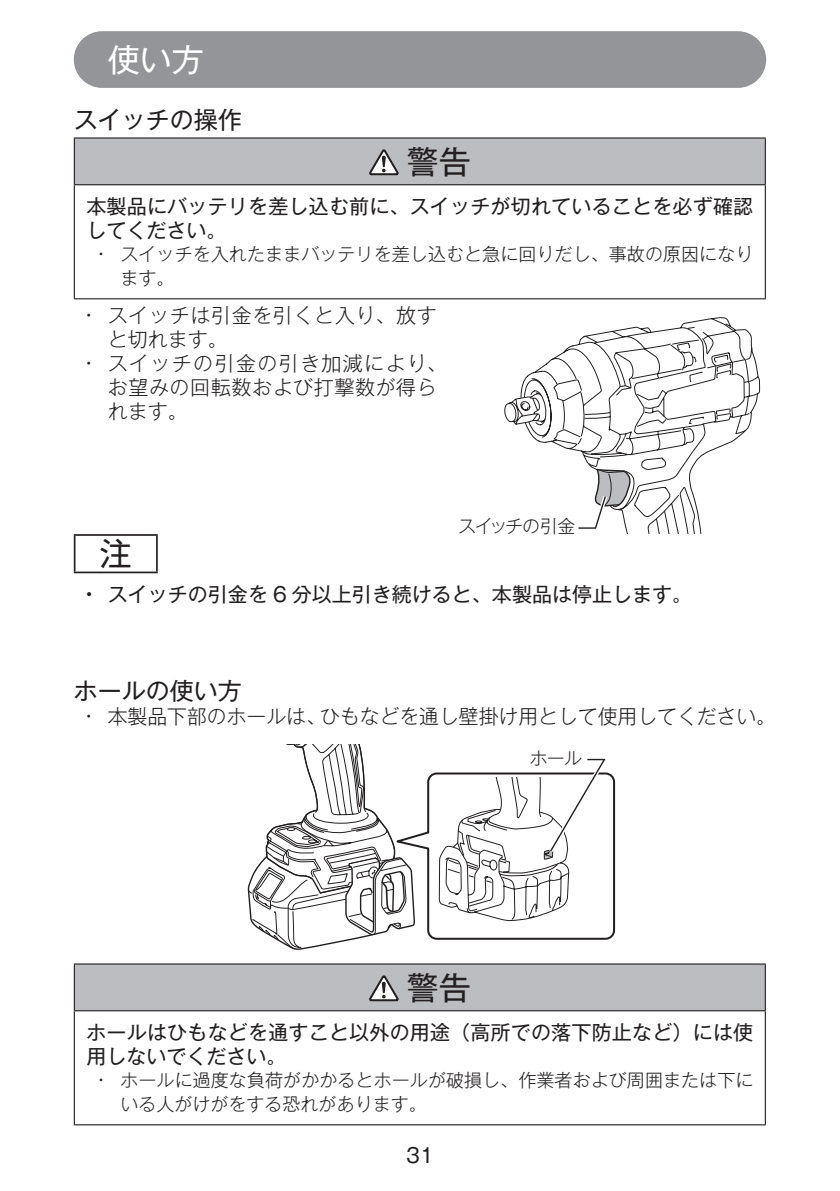
<style>
.page{position:relative;width:840px;height:1191px;background:#fff}
.page>*{position:absolute;margin:0;border:0;box-sizing:border-box;transform-origin:0 0}
.t1{font:32px "Gothic MB101 Pro";color:#231f20}
.t2{font:32px "Gothic MB101 Pro";color:#fff}
.t3{font:24px "Gothic MB101 Pro";color:#231f20}
.t4{font:20px/24px "Gothic MB101 Pro";letter-spacing:.01em;color:#231f20}
.t5{font:300 20px/24px "Gothic MB101 Pro";letter-spacing:.03em;color:#231f20}
.t6{font:300 20px "Gothic MB101 Pro";color:#231f20}
.t7{font:300 18px/24px "Gothic MB101 Pro";letter-spacing:.005em;color:#231f20}
.t8{font:18px "Gothic MB101 Pro Light 90 msp RKSJ H";letter-spacing:-.045em;color:#231f20}
.s1{font-weight:500}
</style>
<div class="page">
<div style="left:74px;top:31px;width:691px;height:57px;background:#939598;border-radius:28px"></div>
<div style="left:74px;top:138px;width:690px;height:47px;background:#bcbdc0"></div>
<hr style="left:74px;top:185px;width:1px;height:113px;background:#231f20">
<hr style="left:764px;top:185px;width:1px;height:113px;background:#231f20">
<hr style="left:74px;top:137px;width:691px;height:2px;background:#231f20">
<hr style="left:74px;top:139px;width:1px;height:45px;background:#231f20">
<hr style="left:764px;top:139px;width:1px;height:45px;background:#231f20">
<hr style="left:74px;top:184px;width:691px;height:1px;background:#231f20">
<hr style="left:74px;top:298px;width:691px;height:1px;background:#231f20">
<svg style="left:369px;top:149px;width:29px;height:26px"></svg>
<hr style="left:74px;top:534px;width:84px;height:2px;background:#231f20">
<hr style="left:74px;top:536px;width:1px;height:35px;background:#231f20">
<hr style="left:156px;top:536px;width:2px;height:35px;background:#231f20">
<hr style="left:74px;top:571px;width:84px;height:2px;background:#231f20">
<svg style="left:247px;top:744px;width:368px;height:206px"></svg>
<div style="left:74px;top:964px;width:690px;height:46px;background:#bcbdc0"></div>
<hr style="left:74px;top:1011px;width:1px;height:113px;background:#231f20">
<hr style="left:764px;top:1011px;width:1px;height:113px;background:#231f20">
<hr style="left:74px;top:963px;width:691px;height:1px;background:#231f20">
<hr style="left:74px;top:964px;width:1px;height:46px;background:#231f20">
<hr style="left:764px;top:964px;width:1px;height:46px;background:#231f20">
<hr style="left:74px;top:1010px;width:691px;height:1px;background:#231f20">
<hr style="left:74px;top:1124px;width:691px;height:1px;background:#231f20">
<svg style="left:369px;top:975px;width:29px;height:26px"></svg>
<svg style="left:504px;top:397px;width:16px;height:27px"></svg>
<svg style="left:520px;top:317px;width:239px;height:133px"></svg>
<svg style="left:574px;top:343px;width:177px;height:191px"></svg>
<h1 class="t2" style="left:108px;top:33px;width:97px">使い方</h1>
<p class="t3" style="left:74px;top:100px;width:169px">スイッチの操作</p>
<h1 class="t1" style="left:406px;top:135px;width:65px">警告</h1>
<p class="t4" style="left:86px;top:192px;width:668px">本製品にバッテリを差し込む前に、スイッチが切れていることを必ず確認してください。</p>
<p class="t7" style="left:120px;top:239px;width:634px;text-indent:-23px">• スイッチを入れたままバッテリを差し込むと急に回りだし、事故の原因になります。</p>
<p class="t5" style="left:108px;top:300px;width:330px;text-indent:-23px">• スイッチは引金を引くと入り、放すと切れます。</p>
<p class="t5" style="left:108px;top:348px;width:340px;text-indent:-23px">• スイッチの引金の引き加減により、お望みの回転数および打撃数が得られます。</p>
<p class="t8" style="left:458px;top:511px;width:119px">スイッチの引金</p>
<h1 class="t1" style="left:100px;top:527px;width:33px">注</h1>
<p class="t4" style="left:85px;top:580px;width:608px"><span class="s1">•</span> スイッチの引金を 6 分以上引き続けると、本製品は停止します。</p>
<p class="t3" style="left:74px;top:670px;width:169px">ホールの使い方</p>
<p class="t6" style="left:85px;top:700px;width:692px">• 本製品下部のホールは、ひもなどを通し壁掛け用として使用してください。</p>
<p class="t8" style="left:529px;top:743px;width:54px">ホール</p>
<h1 class="t1" style="left:406px;top:960px;width:65px">警告</h1>
<p class="t4" style="left:86px;top:1018px;width:668px">ホールはひもなどを通すこと以外の用途（高所での落下防止など）には使用しないでください。</p>
<p class="t7" style="left:120px;top:1065px;width:634px;text-indent:-23px">• ホールに過度な負荷がかかるとホールが破損し、作業者および周囲または下にいる人がけがをする恐れがあります。</p>
<p class="t4" style="left:406px;top:1140px;width:29px">31</p>
</div>
